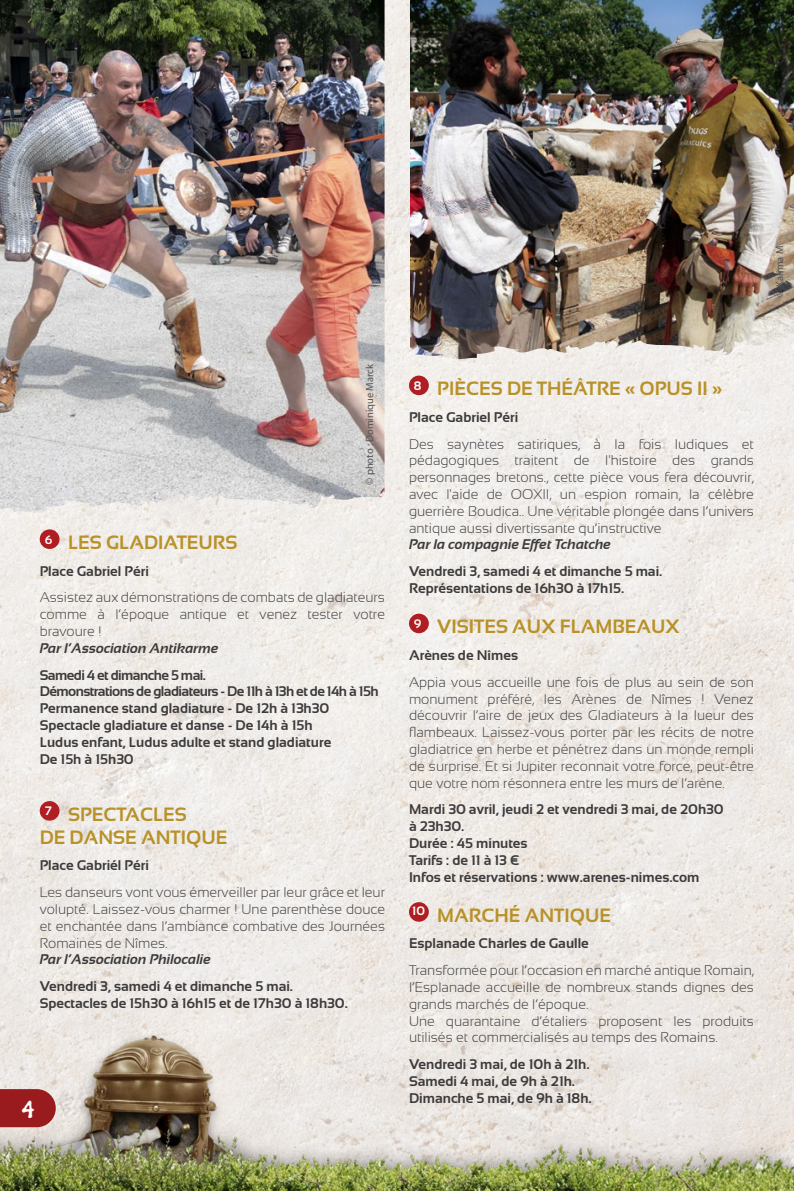
<style>
.page{position:relative;width:794px;height:1191px;background:#fff}
.page>*{position:absolute;margin:0;border:0;box-sizing:border-box;transform-origin:0 0}
.t1{font:24.5px "Dominican Small Caps";color:#fff}
.t2{font:700 19.25px/23.1px "Sansation";color:#b89127}
.t3{font:300 14px/16.8px "Sansation";color:#3c3a3b;text-align:justify}
.t4{font:700 14px/16.8px "Sansation";color:#3c3a3b}
.t5{font:italic 700 14px "Sansation";color:#3c3a3b}
.t6{font:10.5px "Myriad Pro";color:#525253}
</style>
<div class="page">
<img style="left:0;top:0;width:794px;height:1108px">
<img style="left:0;top:1026px;width:280px;height:82px">
<div style="left:40px;top:529px;width:20px;height:20px;background:#af1e23;border-radius:50%"></div>
<div style="left:40px;top:801px;width:20px;height:19px;background:#af1e23;border-radius:50%"></div>
<div style="left:409px;top:375px;width:20px;height:20px;background:#af1e23;border-radius:50%"></div>
<div style="left:409px;top:613px;width:20px;height:20px;background:#af1e23;border-radius:50%"></div>
<div style="left:409px;top:902px;width:20px;height:19px;background:#af1e23;border-radius:50%"></div>
<img style="left:0;top:0;width:384px;height:511px">
<img style="left:410px;top:0;width:384px;height:359px">
<img style="left:0;top:1108px;width:794px;height:83px">
<svg style="left:0;top:1089px;width:56px;height:38px;background:#9f2b2d"></svg>
<p class="t6" style="left:773px;top:297px;width:52px;rotate:-90deg">© Karima M</p>
<p class="t6" style="left:363px;top:485px;width:122px;rotate:-90deg">© photo : Dominique Marck</p>
<h2 class="t2" style="left:45px;top:531px;width:194px"><sup>6</sup> LES GLADIATEURS</h2>
<p class="t4" style="left:40px;top:562px;width:111px">Place Gabriel Péri</p>
<p class="t3" style="left:40px;top:589px;width:347px">Assistez aux démonstrations de combats de gladiateurs comme à l’époque antique et venez tester votre bravoure !</p>
<p class="t5" style="left:40px;top:640px;width:180px">Par l’Association Antikarme</p>
<p class="t4" style="left:40px;top:666px;width:340px">Samedi 4 et dimanche 5 mai.<br>Démonstrations de gladiateurs - De 11h à 13h et de 14h à 15h Permanence stand gladiature - De 12h à 13h30<br>Spectacle gladiature et danse - De 14h à 15h<br>Ludus enfant, Ludus adulte et stand gladiature<br>De 15h à 15h30</p>
<h2 class="t2" style="left:40px;top:802px;width:189px"><sup>7</sup> SPECTACLES<br>DE DANSE ANTIQUE</h2>
<p class="t4" style="left:40px;top:857px;width:111px">Place Gabriél Péri</p>
<p class="t3" style="left:40px;top:884px;width:347px">Les danseurs vont vous émerveiller par leur grâce et leur volupté. Laissez-vous charmer ! Une parenthèse douce et enchantée dans l’ambiance combative des Journées Romaines de Nîmes.</p>
<p class="t5" style="left:40px;top:951px;width:173px">Par l’Association Philocalie</p>
<p class="t4" style="left:40px;top:978px;width:310px">Vendredi 3, samedi 4 et dimanche 5 mai.<br>Spectacles de 15h30 à 16h15 et de 17h30 à 18h30.</p>
<h1 class="t1" style="left:22px;top:1088px;width:14px">4</h1>
<h2 class="t2" style="left:414px;top:377px;width:310px"><sup>8</sup> PIÈCES DE THÉÂTRE « OPUS II »</h2>
<p class="t4" style="left:409px;top:409px;width:111px">Place Gabriel Péri</p>
<p class="t3" style="left:409px;top:435px;width:346px">Des saynètes satiriques, à la fois ludiques et pédagogiques traitent de l'histoire des grands personnages bretons., cette pièce vous fera découvrir, avec l'aide de OOXII, un espion romain, la célèbre guerrière Boudica.. Une véritable plongée dans l’univers antique aussi divertissante qu’instructive</p>
<p class="t5" style="left:409px;top:537px;width:203px">Par la compagnie Effet Tchatche</p>
<p class="t4" style="left:409px;top:563px;width:255px">Vendredi 3, samedi 4 et dimanche 5 mai.<br>Représentations de 16h30 à 17h15.</p>
<h2 class="t2" style="left:414px;top:615px;width:267px"><sup>9</sup> VISITES AUX FLAMBEAUX</h2>
<p class="t4" style="left:409px;top:646px;width:110px">Arènes de Nîmes</p>
<p class="t3" style="left:409px;top:673px;width:346px">Appia vous accueille une fois de plus au sein de son monument préféré, les Arènes de Nîmes ! Venez découvrir l’aire de jeux des Gladiateurs à la lueur des flambeaux. Laissez-vous porter par les récits de notre gladiatrice en herbe et pénétrez dans un monde rempli de surprise. Et si Jupiter reconnait votre force, peut-être que votre nom résonnera entre les murs de l’arène.</p>
<p class="t4" style="left:409px;top:801px;width:316px">Mardi 30 avril, jeudi 2 et vendredi 3 mai, de 20h30 à 23h30.<br>Durée : 45 minutes<br>Tarifs : de 11 à 13 €<br>Infos et réservations : www.arenes-nimes.com</p>
<h2 class="t2" style="left:412px;top:903px;width:200px"><sup>10</sup> MARCHÉ ANTIQUE</h2>
<p class="t4" style="left:409px;top:935px;width:181px">Esplanade Charles de Gaulle</p>
<p class="t3" style="left:409px;top:962px;width:346px;text-align:left">Transformée pour l’occasion en marché antique Romain, l’Esplanade accueille de nombreux stands dignes des grands marchés de l’époque.<br>Une quarantaine d’étaliers proposent les produits utilisés et commercialisés au temps des Romains.</p>
<p class="t4" style="left:409px;top:1056px;width:184px">Vendredi 3 mai, de 10h à 21h.<br>Samedi 4 mai, de 9h à 21h.<br>Dimanche 5 mai, de 9h à 18h.</p>
</div>
